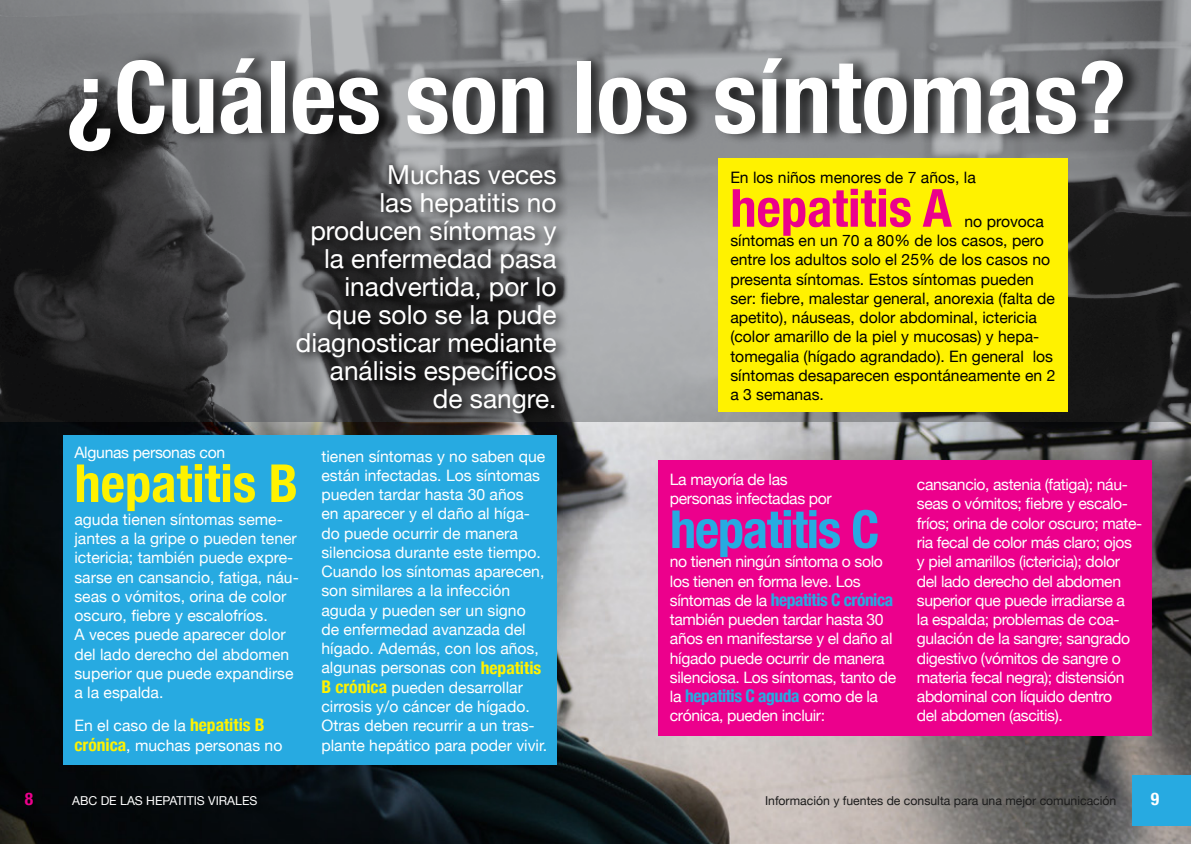
<style>
.page{position:relative;width:1191px;height:844px;background:#fff}
.page>*{position:absolute;margin:0;border:0;box-sizing:border-box;transform-origin:0 0}
.t1{font:700 condensed 100.27px "Helvetica Neue";color:#fff}
.t2{font:700 condensed 52.5px "Helvetica Neue";color:#fff200}
.t3{font:700 condensed 52.5px "Helvetica Neue";color:#ec008c}
.t4{font:700 condensed 52.5px "Helvetica Neue";letter-spacing:-.025em;color:#27aae1}
.t5{font:26.25px/28px "Helvetica Neue";color:#fff;text-align:right}
.t6{font:700 condensed 17.5px "Helvetica Neue";letter-spacing:-.025em;color:#27aae1}
.t7{font:700 condensed 17.5px "Helvetica Neue";color:#ec008c}
.t8{font:700 condensed 17.5px "Helvetica Neue";color:#fff}
.t9{font:15.75px/19.2px "Helvetica Neue";color:#fff}
.t10{font:15.75px/19.2px "Helvetica Neue";letter-spacing:-.025em;color:#fff}
.t11{font:15.75px/19.2px "Helvetica Neue";color:#000}
.t12{font:15.75px "Helvetica Neue";letter-spacing:-.02em;color:#fff}
.t13{font:12.25px "Helvetica Neue";color:#1c1c1c}
.t14{font:12.25px "Helvetica Neue";color:#fff}
.s1{font-weight:700;font-stretch:condensed;font-size:17.5px;color:#fff200}
.s2{font-weight:400;font-stretch:normal;font-size:15.75px;color:#fff}
</style>
<div class="page">
<img style="left:0;top:422px;width:1191px;height:421px">
<img style="left:0;top:0;width:1191px;height:422px">
<div style="left:63px;top:435px;width:493px;height:329px;background:#27aae1"></div>
<svg style="left:291px;top:161px;width:277px;height:265px"></svg>
<div style="left:718px;top:159px;width:349px;height:253px;background:#fff200"></div>
<div style="left:658px;top:460px;width:494px;height:276px;background:#ec008c"></div>
<div style="left:68px;top:48px;width:1074px;height:113px;background:#000;opacity:.7"></div>
<div style="left:1132px;top:774px;width:59px;height:51px;background:#27aae1"></div>
<h1 class="t1" style="left:66px;top:14px;width:1062px">¿Cuáles son los síntomas?</h1>
<h3 class="t5" style="left:296px;top:162px;width:262px">Muchas veces<br>las hepatitis no producen síntomas y la enfermedad pasa inadvertida, por lo que solo se la pude diagnosticar mediante análisis específicos de sangre.</h3>
<p class="t11" style="left:730px;top:168px;width:247px">En los niños menores de 7 años, la</p>
<h2 class="t3" style="left:730px;top:164px;width:223px">hepatitis A</h2>
<p class="t11" style="left:730px;top:212px;width:327px;text-indent:234px">no provoca síntomas en un 70 a 80% de los casos, pero entre los adultos solo el 25% de los casos no presenta síntomas. Estos síntomas pueden ser: fiebre, malestar general, anorexia (falta de apetito), náuseas, dolor abdominal, ictericia (color amarillo de la piel y mucosas) y hepa&shy;tomegalia (hígado agrandado). En general los síntomas desaparecen espontáneamente en 2 a 3 semanas.</p>
<p class="t12" style="left:74px;top:441px;width:152px">Algunas personas con</p>
<h2 class="t2" style="left:74px;top:439px;width:225px">hepatitis B</h2>
<p class="t9" style="left:74px;top:510px;width:226px">aguda tienen síntomas seme&shy;jantes a la gripe o pueden tener ictericia; también puede expre&shy;sarse en cansancio, fatiga, náu&shy;seas o vómitos, orina de color oscuro, fiebre y escalofríos.<br>A veces puede aparecer dolor del lado derecho del abdomen superior que puede expandirse a la espalda.</p>
<p class="t9" style="left:74px;top:716px;width:209px">En el caso de la <span class="s1">hepatitis B crónica</span>, muchas personas no</p>
<p class="t9" style="left:321px;top:447px;width:227px">tienen síntomas y no saben que están infectadas. Los síntomas pueden tardar hasta 30 años<br>en aparecer y el daño al híga&shy;do puede ocurrir de manera silenciosa durante este tiempo.<br>Cuando los síntomas aparecen, son similares a la infección aguda y pueden ser un signo de enfermedad avanzada del hígado. Además, con los años, algunas personas con <span class="s1">hepatitis<br>B crónica</span> pueden desarrollar cirrosis y/o cáncer de hígado.<br>Otras deben recurrir a un tras&shy;plante hepático para poder vivir.</p>
<p class="t10" style="left:670px;top:470px;width:163px">La mayoría de las personas infectadas por</p>
<h2 class="t4" style="left:670px;top:485px;width:211px">hepatitis C</h2>
<p class="t10" style="left:670px;top:552px;width:214px">no tienen ningún síntoma o solo los tienen en forma leve. Los</p>
<p class="t6" style="left:670px;top:585px;width:225px"><span class="s2">síntomas de la</span> hepatitis C crónica</p>
<p class="t10" style="left:670px;top:610px;width:228px">también pueden tardar hasta 30 años en manifestarse y el daño al hígado puede ocurrir de manera silenciosa. Los síntomas, tanto de</p>
<p class="t6" style="left:670px;top:681px;width:210px"><span class="s2">la</span> hepatitis C aguda <span class="s2">como de la</span></p>
<p class="t10" style="left:670px;top:706px;width:157px">crónica, pueden incluir:</p>
<p class="t10" style="left:917px;top:475px;width:227px">cansancio, astenia (fatiga); náu&shy;seas o vómitos; fiebre y escalo&shy;fríos; orina de color oscuro; mate&shy;ria fecal de color más claro; ojos y piel amarillos (ictericia); dolor del lado derecho del abdomen superior que puede irradiarse a<br>la espalda; problemas de coa&shy;gulación de la sangre; sangrado digestivo (vómitos de sangre o materia fecal negra); distensión abdominal con líquido dentro<br>del abdomen (ascitis).</p>
<p class="t7" style="left:25px;top:784px;width:10px">8</p>
<p class="t14" style="left:72px;top:791px;width:178px">ABC de las hepatitis virales</p>
<p class="t13" style="left:765px;top:791px;width:353px">I nformación y fuentes de consulta para una mejor comunicación</p>
<p class="t8" style="left:1150px;top:784px;width:10px">9</p>
</div>
